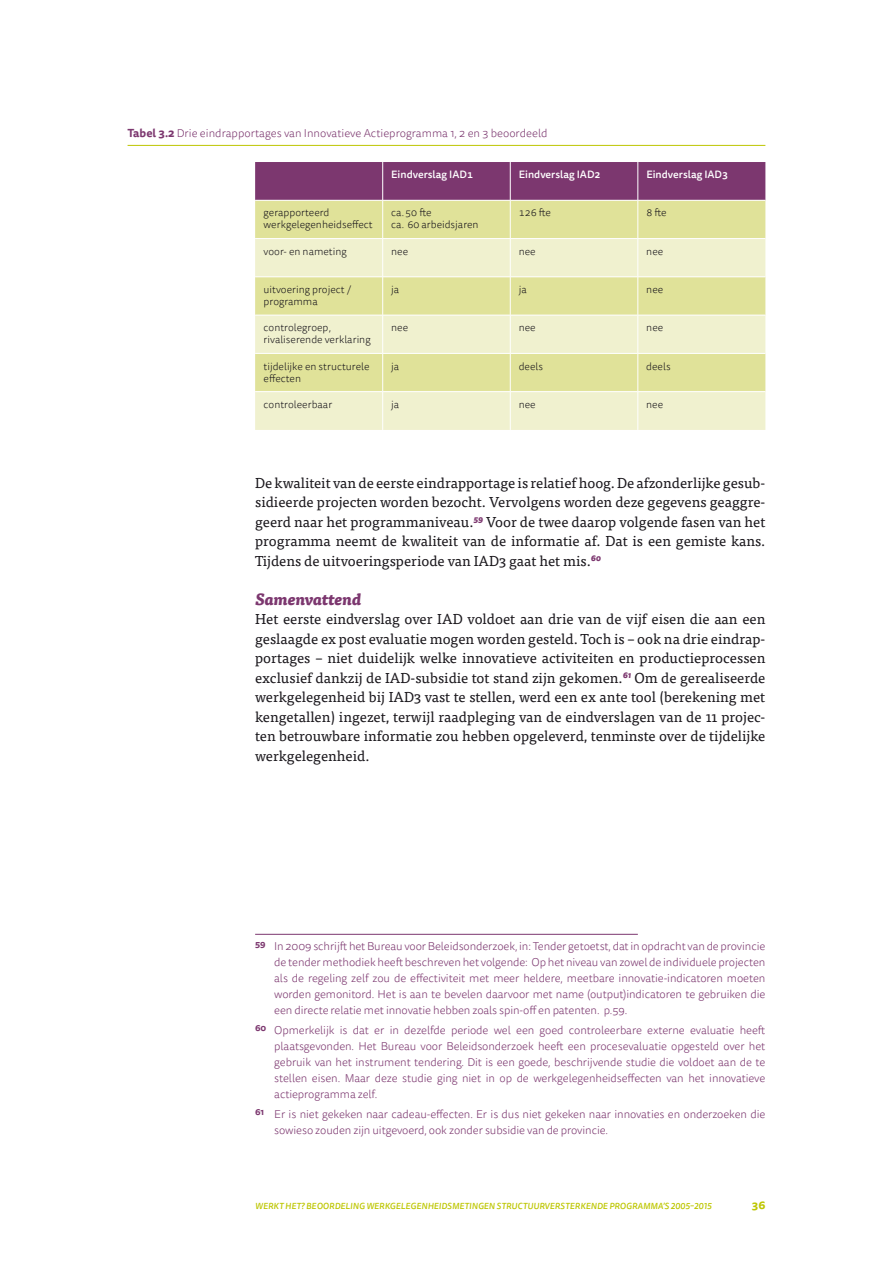
<style>
.page{position:relative;width:893px;height:1263px;background:#fff}
.page>*{position:absolute;margin:0;border:0;box-sizing:border-box;transform-origin:0 0}
.t1{font:italic 800 15.9px "Tisa OT";color:#7c376f}
.t2{font:14.4px/19.5px "Tisa OT";color:#1a171c;text-align:justify}
.t3{font:300 11.4px/15.9px "Tisa Sans OT";letter-spacing:-.01em;color:#7c376f;text-align:justify}
.t4{font:700 11.4px "Tisa Sans OT";color:#bdc600}
.t5{font:300 10.5px/12px "Tisa Sans OT";color:#1a171c}
.t6{font:500 10.5px "Tisa Sans OT";color:#fff}
.t7{font:italic 500 8.7px "Tisa Sans OT";letter-spacing:.01em;color:#bdc600}
.s1{font-weight:700}
</style>
<div class="page">
<hr style="left:128px;top:145px;width:637px;height:1px;background:#bdc600">
<div style="left:255px;top:162px;width:510px;height:38px;background:#7c376f"></div>
<div style="left:255px;top:201px;width:510px;height:37px;background:#e0e299"></div>
<svg style="left:255px;top:239px;width:510px;height:191px;background:#e9ebba"></svg>
<hr style="left:382px;top:162px;width:1px;height:38px;background:#fff">
<hr style="left:510px;top:162px;width:1px;height:38px;background:#fff">
<hr style="left:638px;top:162px;width:1px;height:38px;background:#fff">
<hr style="left:382px;top:200px;width:1px;height:38px;background:#fff">
<hr style="left:510px;top:200px;width:1px;height:38px;background:#fff">
<hr style="left:638px;top:200px;width:1px;height:38px;background:#fff">
<hr style="left:382px;top:239px;width:1px;height:38px;background:#fff">
<hr style="left:510px;top:239px;width:1px;height:38px;background:#fff">
<hr style="left:638px;top:239px;width:1px;height:38px;background:#fff">
<hr style="left:255px;top:277px;width:128px;height:1px;background:#fff">
<hr style="left:383px;top:277px;width:127px;height:1px;background:#fff">
<hr style="left:382px;top:277px;width:1px;height:38px;background:#fff">
<hr style="left:510px;top:277px;width:128px;height:1px;background:#fff">
<hr style="left:510px;top:277px;width:1px;height:38px;background:#fff">
<hr style="left:638px;top:277px;width:127px;height:1px;background:#fff">
<hr style="left:638px;top:277px;width:1px;height:38px;background:#fff">
<hr style="left:255px;top:315px;width:128px;height:1px;background:#fff">
<hr style="left:383px;top:315px;width:127px;height:1px;background:#fff">
<hr style="left:382px;top:315px;width:1px;height:38px;background:#fff">
<hr style="left:510px;top:315px;width:128px;height:1px;background:#fff">
<hr style="left:510px;top:315px;width:1px;height:38px;background:#fff">
<hr style="left:638px;top:315px;width:127px;height:1px;background:#fff">
<hr style="left:638px;top:315px;width:1px;height:38px;background:#fff">
<hr style="left:255px;top:353px;width:128px;height:1px;background:#fff">
<hr style="left:383px;top:353px;width:127px;height:1px;background:#fff">
<hr style="left:382px;top:354px;width:1px;height:37px;background:#fff">
<hr style="left:510px;top:353px;width:128px;height:1px;background:#fff">
<hr style="left:510px;top:354px;width:1px;height:37px;background:#fff">
<hr style="left:638px;top:353px;width:127px;height:1px;background:#fff">
<hr style="left:638px;top:354px;width:1px;height:37px;background:#fff">
<hr style="left:255px;top:391px;width:128px;height:1px;background:#fff">
<hr style="left:383px;top:391px;width:127px;height:1px;background:#fff">
<hr style="left:382px;top:392px;width:1px;height:38px;background:#fff">
<hr style="left:510px;top:391px;width:128px;height:1px;background:#fff">
<hr style="left:510px;top:392px;width:1px;height:38px;background:#fff">
<hr style="left:638px;top:391px;width:127px;height:1px;background:#fff">
<hr style="left:638px;top:392px;width:1px;height:38px;background:#fff">
<hr style="left:255px;top:934px;width:383px;height:1px;background:#7c376f">
<p class="t3" style="left:128px;top:125px;width:421px"><span class="s1">Tabel 3.2</span> Drie eindrapportages van Innovatieve Actieprogramma 1, 2 en 3 beoordeeld</p>
<p class="t6" style="left:391px;top:168px;width:83px">Eindverslag IAD1</p>
<p class="t6" style="left:519px;top:168px;width:83px">Eindverslag IAD2</p>
<p class="t6" style="left:646px;top:168px;width:83px">Eindverslag IAD3</p>
<p class="t5" style="left:264px;top:207px;width:111px">gerapporteerd werkgelegenheidseffect</p>
<p class="t5" style="left:391px;top:207px;width:89px">ca.50 fte<br>ca. 60 arbeidsjaren</p>
<p class="t5" style="left:519px;top:207px;width:34px">126 fte</p>
<p class="t5" style="left:646px;top:207px;width:22px">8 fte</p>
<p class="t5" style="left:264px;top:246px;width:85px">voor- en nameting</p>
<p class="t5" style="left:391px;top:246px;width:18px">nee</p>
<p class="t5" style="left:519px;top:246px;width:18px">nee</p>
<p class="t5" style="left:646px;top:246px;width:18px">nee</p>
<p class="t5" style="left:264px;top:284px;width:89px">uitvoering project / programma</p>
<p class="t5" style="left:391px;top:284px;width:10px">ja</p>
<p class="t5" style="left:519px;top:284px;width:10px">ja</p>
<p class="t5" style="left:646px;top:284px;width:18px">nee</p>
<p class="t5" style="left:264px;top:322px;width:109px">controlegroep, rivaliserende verklaring</p>
<p class="t5" style="left:391px;top:322px;width:18px">nee</p>
<p class="t5" style="left:519px;top:322px;width:18px">nee</p>
<p class="t5" style="left:646px;top:322px;width:18px">nee</p>
<p class="t5" style="left:264px;top:361px;width:107px">tijdelijke en structurele effecten</p>
<p class="t5" style="left:391px;top:361px;width:10px">ja</p>
<p class="t5" style="left:519px;top:361px;width:26px">deels</p>
<p class="t5" style="left:646px;top:361px;width:26px">deels</p>
<p class="t5" style="left:264px;top:399px;width:70px">controleerbaar</p>
<p class="t5" style="left:391px;top:399px;width:10px">ja</p>
<p class="t5" style="left:519px;top:399px;width:18px">nee</p>
<p class="t5" style="left:646px;top:399px;width:18px">nee</p>
<p class="t2" style="left:255px;top:473px;width:512px">De kwaliteit van de eerste eindrapportage is relatief hoog. De afzonderlijke gesub&shy;sidieerde projecten worden bezocht. Vervolgens worden deze gegevens geaggre&shy;geerd naar het programmaniveau.<sup>59</sup> Voor de twee daarop volgende fasen van het programma neemt de kwaliteit van de informatie af. Dat is een gemiste kans.<br>Tijdens de uitvoeringsperiode van IAD3 gaat het mis.<sup>60</sup></p>
<h1 class="t1" style="left:255px;top:588px;width:108px">Samenvattend</h1>
<p class="t2" style="left:255px;top:609px;width:512px">Het eerste eindverslag over IAD voldoet aan drie van de vijf eisen die aan een geslaagde ex post evaluatie mogen worden gesteld. Toch is – ook na drie eindrap&shy;portages – niet duidelijk welke innovatieve activiteiten en productieprocessen exclusief dankzij de IAD-subsidie tot stand zijn gekomen.<sup>61</sup> Om de gerealiseerde werkgelegenheid bij IAD3 vast te stellen, werd een ex ante tool (berekening met kengetallen) ingezet, terwijl raadpleging van de eindverslagen van de 11 projec&shy;ten betrouwbare informatie zou hebben opgeleverd, tenminste over de tijdelijke werkgelegenheid.</p>
<p class="t3" style="left:274px;top:939px;width:493px;text-indent:-19px"><sup>59</sup> In 2009 schrijft het Bureau voor Beleidsonderzoek, in: Tender getoetst, dat in opdracht van de provincie de tender methodiek heeft beschreven het volgende: Op het niveau van zowel de individuele projecten als de regeling zelf zou de effectiviteit met meer heldere, meetbare innovatie-indicatoren moeten worden gemonitord. Het is aan te bevelen daarvoor met name (output)indicatoren te gebruiken die een directe relatie met innovatie hebben zoals spin-off en patenten. p.59.</p>
<p class="t3" style="left:274px;top:1023px;width:493px;text-indent:-19px"><sup>60</sup> Opmerkelijk is dat er in dezelfde periode wel een goed controleerbare externe evaluatie heeft plaatsgevonden. Het Bureau voor Beleidsonderzoek heeft een procesevaluatie opgesteld over het gebruik van het instrument tendering. Dit is een goede, beschrijvende studie die voldoet aan de te stellen eisen. Maar deze studie ging niet in op de werkgelegenheidseffecten van het innovatieve actieprogramma zelf.</p>
<p class="t3" style="left:274px;top:1106px;width:493px;text-indent:-19px"><sup>61</sup> Er is niet gekeken naar cadeau-effecten. Er is dus niet gekeken naar innovaties en onderzoeken die sowieso zouden zijn uitgevoerd, ook zonder subsidie van de provincie.</p>
<p class="t7" style="left:255px;top:1201px;width:458px">WERKT HET? BEOORDELING WERKGELEGENHEIDSMETINGEN STRUCTUURVERSTERKENDE PROGRAMMA’S 2005–2015</p>
<p class="t4" style="left:752px;top:1198px;width:15px">36</p>
</div>
